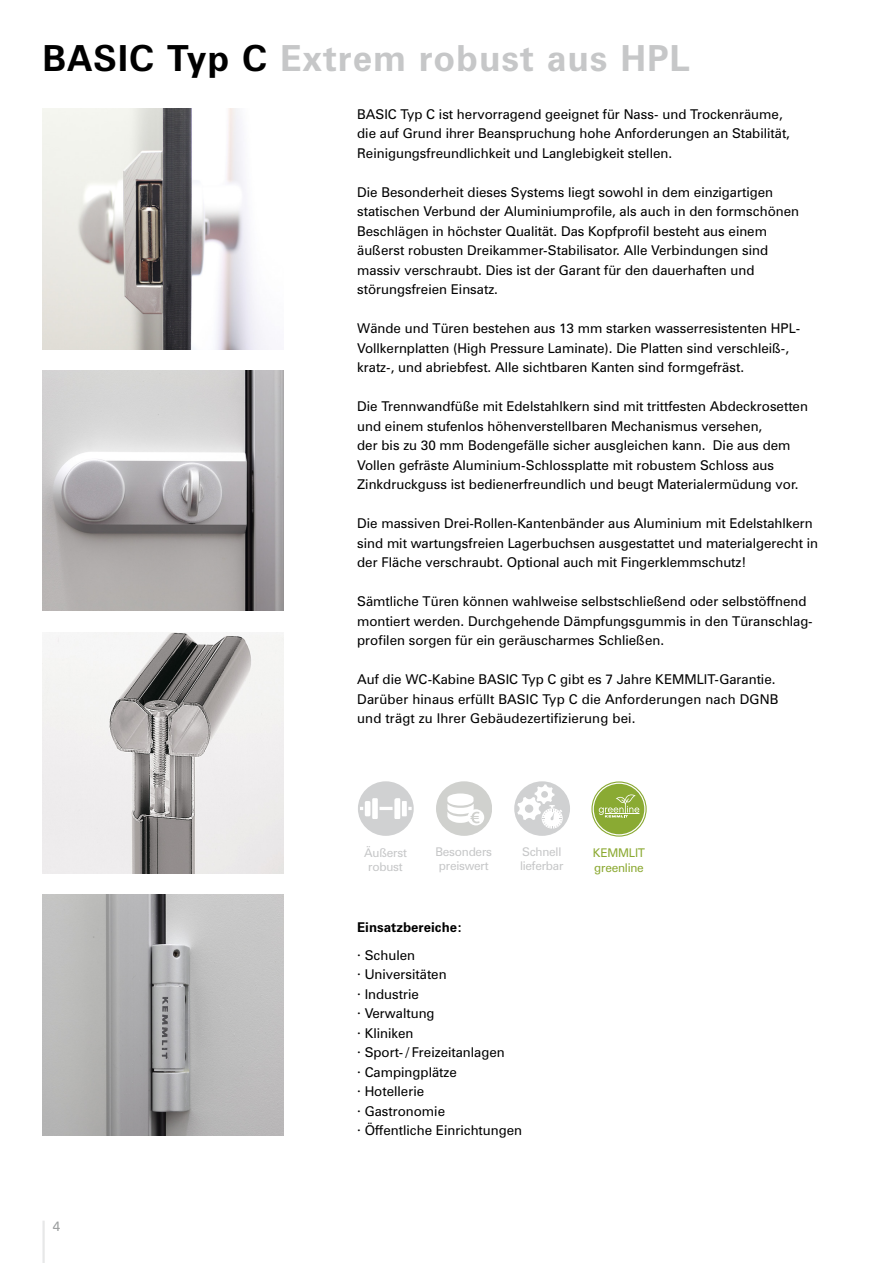
<style>
.page{position:relative;width:893px;height:1263px;background:#fff}
.page>*{position:absolute;margin:0;border:0;box-sizing:border-box;transform-origin:0 0}
.t1{font:700 36px "Zurich BT";letter-spacing:.025em;color:#c6c7c8}
.t2{font:13.5px/19.5px "Zurich BT";color:#000}
.t3{font:700 13.5px "Zurich BT";color:#000}
.t4{font:13.5px "Zurich BT";color:#9c9e9f}
.t5{font:12px/14.4px "Zurich BT";letter-spacing:-.02em;color:#c6c7c8}
.t6{font:12px/14.4px "Zurich BT";letter-spacing:-.02em;color:#8ba931}
.s1{color:#000}
</style>
<div class="page">
<hr style="left:42px;top:1220px;width:3px;height:43px;background:#d0d1d2">
<img style="left:43px;top:370px;width:240px;height:241px">
<img style="left:43px;top:108px;width:226px;height:241px">
<img style="left:43px;top:894px;width:240px;height:241px">
<img style="left:43px;top:632px;width:240px;height:241px">
<svg style="left:358px;top:781px;width:56px;height:55px"></svg>
<svg style="left:514px;top:781px;width:56px;height:55px"></svg>
<svg style="left:436px;top:781px;width:56px;height:55px"></svg>
<div style="left:594px;top:784px;width:50px;height:50px;background:#8aaa33;border-radius:50%"></div>
<div style="left:591px;top:781px;width:56px;height:56px;border:1px solid #89a932;border-radius:50%"></div>
<svg style="left:599px;top:794px;width:40px;height:23px"></svg>
<h1 class="t1" style="left:42px;top:37px;width:649px"><span class="s1">BASIC Typ C</span> Extrem robust aus HPL</h1>
<p class="t2" style="left:357px;top:104px;width:434px">BASIC Typ C ist hervorragend geeignet für Nass- und Trockenräume, die auf Grund ihrer Beanspruchung hohe Anforderungen an Stabilität,<br>Reinigungsfreundlichkeit und Langlebigkeit stellen.</p>
<p class="t2" style="left:357px;top:182px;width:443px">Die Besonderheit dieses Systems liegt sowohl in dem einzigartigen statischen Verbund der Aluminiumprofile, als auch in den formschönen Beschlägen in höchster Qualität. Das Kopfprofil besteht aus einem äußerst robusten Dreikammer-Stabilisator. Alle Verbindungen sind massiv verschraubt. Dies ist der Garant für den dauerhaften und störungsfreien Einsatz.</p>
<p class="t2" style="left:357px;top:319px;width:444px">Wände und Türen bestehen aus 13 mm starken wasserresistenten HPL-<br>Vollkernplatten (High Pressure Laminate). Die Platten sind verschleiß-, kratz-, und abriebfest. Alle sichtbaren Kanten sind formgefräst.</p>
<p class="t2" style="left:357px;top:397px;width:452px">Die Trennwandfüße mit Edelstahlkern sind mit trittfesten Abdeckrosetten und einem stufenlos höhenverstellbaren Mechanismus versehen,<br>der bis zu 30 mm Bodengefälle sicher ausgleichen kann. Die aus dem Vollen gefräste Aluminium-Schlossplatte mit robustem Schloss aus Zinkdruckguss ist bedienerfreundlich und beugt Materialermüdung vor.</p>
<p class="t2" style="left:357px;top:514px;width:463px">Die massiven Drei-Rollen-Kantenbänder aus Aluminium mit Edelstahlkern sind mit wartungsfreien Lagerbuchsen ausgestattet und materialgerecht in der Fläche verschraubt. Optional auch mit Fingerklemmschutz!</p>
<p class="t2" style="left:357px;top:591px;width:457px">Sämtliche Türen können wahlweise selbstschließend oder selbstöffnend montiert werden. Durchgehende Dämpfungsgummis in den Türanschlag&shy;profilen sorgen für ein geräuscharmes Schließen.</p>
<p class="t2" style="left:357px;top:669px;width:423px">Auf die WC-Kabine BASIC Typ C gibt es 7 Jahre KEMMLIT-Garantie.<br>Darüber hinaus erfüllt BASIC Typ C die Anforderungen nach DGNB und trägt zu Ihrer Gebäudezertifizierung bei.</p>
<p class="t5" style="left:364px;top:845px;width:44px;text-align:center">Äußerst robust</p>
<p class="t5" style="left:520px;top:844px;width:45px">Schnell lieferbar</p>
<p class="t5" style="left:435px;top:844px;width:58px">Besonders preiswert</p>
<p class="t6" style="left:593px;top:846px;width:54px">KEMMLIT greenline</p>
<p class="t4" style="left:53px;top:1218px;width:9px">4</p>
<p class="t3" style="left:357px;top:919px;width:107px">Einsatzbereiche:</p>
<p class="t2" style="left:357px;top:945px;width:166px">· Schulen<br>· Universitäten<br>· Industrie<br>· Verwaltung<br>· Kliniken<br>· Sport- / Freizeitanlagen<br>· Campingplätze<br>· Hotellerie<br>· Gastronomie<br>· Öffentliche Einrichtungen</p>
</div>
